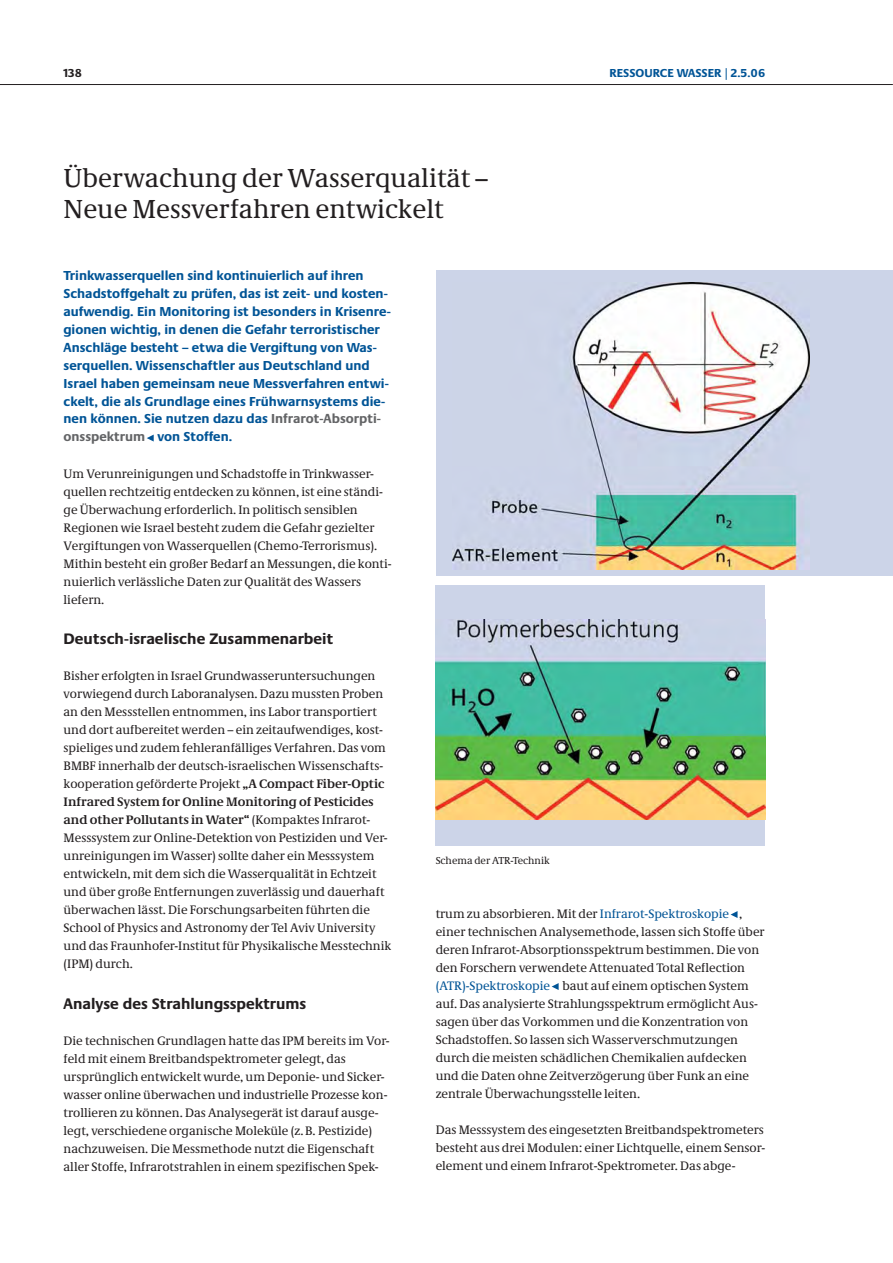
<style>
.page{position:relative;width:893px;height:1263px;background:#fff}
.page>*{position:absolute;margin:0;border:0;box-sizing:border-box;transform-origin:0 0}
.t1{font:27px/31.5px "Neue Demos";color:#231f20}
.t2{font:700 15.75px "Neue Praxis";color:#231f20}
.t3{font:700 13.5px/18px "Neue Praxis";color:#005496}
.t4{font:12.75px/18px "Neue Demos";color:#231f20}
.t5{font:700 12px "Neue Praxis";letter-spacing:.005em;color:#005496}
.t6{font:700 12px "Neue Praxis";color:#231f20}
.t7{font:10.5px "Neue Demos";color:#231f20}
.s1{color:#636466}
.s2{font-weight:700}
.s3{color:#005496}
</style>
<div class="page">
<svg style="left:147px;top:435px;width:7px;height:7px"></svg>
<svg style="left:552px;top:983px;width:7px;height:7px"></svg>
<svg style="left:730px;top:911px;width:7px;height:7px"></svg>
<hr style="left:0;top:84px;width:892px;height:1px;background:#231f20">
<div style="left:436px;top:270px;width:456px;height:306px;background:#ccd4e8"></div>
<img style="left:453px;top:282px;width:356px;height:288px">
<div style="left:436px;top:585px;width:329px;height:261px;background:#ccd4e8"></div>
<img style="left:436px;top:620px;width:329px;height:200px">
<p class="t6" style="left:64px;top:68px;width:20px">138</p>
<p class="t5" style="left:609px;top:68px;width:157px">RESSOURCE WASSER | 2.5.06</p>
<h1 class="t1" style="left:64px;top:165px;width:426px">Überwachung der Wasserqualität –<br>Neue Messverfahren entwickelt</h1>
<p class="t3" style="left:64px;top:267px;width:329px">Trinkwasserquellen sind kontinuierlich auf ihren Schadstoffgehalt zu prüfen, das ist zeit- und kosten&shy;aufwendig. Ein Monitoring ist besonders in Krisenre&shy;gionen wichtig, in denen die Gefahr terroristischer Anschläge besteht – etwa die Vergiftung von Was&shy;serquellen. Wissenschaftler aus Deutschland und Israel haben gemeinsam neue Messverfahren entwi&shy;ckelt, die als Grundlage eines Frühwarnsystems die&shy;nen können. Sie nutzen dazu das <span class="s1">Infrarot-Absorpti&shy;onsspektrum</span> von Stoffen.</p>
<p class="t4" style="left:64px;top:465px;width:330px">Um Verunreinigungen und Schadstoffe in Trinkwasser&shy;quellen rechtzeitig entdecken zu können, ist eine ständi&shy;ge Überwachung erforderlich. In politisch sensiblen Regionen wie Israel besteht zudem die Gefahr gezielter Vergiftungen von Wasserquellen (Chemo-Terrorismus).<br>Mithin besteht ein großer Bedarf an Messungen, die konti&shy;nuierlich verlässliche Daten zur Qualität des Wassers liefern.</p>
<p class="t2" style="left:64px;top:633px;width:271px">Deutsch-israelische Zusammenarbeit</p>
<p class="t4" style="left:64px;top:668px;width:329px">Bisher erfolgten in Israel Grundwasseruntersuchungen vorwiegend durch Laboranalysen. Dazu mussten Proben an den Messstellen entnommen, ins Labor transportiert und dort aufbereitet werden – ein zeitaufwendiges, kost&shy;spieliges und zudem fehleranfälliges Verfahren. Das vom BMBF innerhalb der deutsch-israelischen Wissenschafts&shy;kooperation geförderte Projekt <span class="s2">„A Compact Fiber-Optic Infrared System for Online Monitoring of Pesticides and other Pollutants in Water“</span> (Kompaktes Infrarot-Messsystem zur Online-Detektion von Pestiziden und Ver&shy;unreinigungen im Wasser) sollte daher ein Messsystem entwickeln, mit dem sich die Wasserqualität in Echtzeit und über große Entfernungen zuverlässig und dauerhaft überwachen lässt. Die Forschungsarbeiten führten die School of Physics and Astronomy der Tel Aviv University und das Fraunhofer-Institut für Physikalische Messtechnik (IPM) durch.</p>
<p class="t2" style="left:64px;top:997px;width:244px">Analyse des Strahlungsspektrums</p>
<p class="t4" style="left:64px;top:1032px;width:328px">Die technischen Grundlagen hatte das IPM bereits im Vor&shy;feld mit einem Breitbandspektrometer gelegt, das ursprünglich entwickelt wurde, um Deponie- und Sicker&shy;wasser online überwachen und industrielle Prozesse kon&shy;trollieren zu können. Das Analysegerät ist darauf ausge&shy;legt, verschiedene organische Moleküle (z. B. Pestizide) nachzuweisen. Die Messmethode nutzt die Eigenschaft aller Stoffe, Infrarotstrahlen in einem spezifischen Spek-</p>
<p class="t7" style="left:436px;top:857px;width:116px">Schema der ATR-Technik</p>
<p class="t4" style="left:436px;top:906px;width:330px">trum zu absorbieren. Mit der <span class="s3">Infrarot-Spektroskopie</span> , einer technischen Analysemethode, lassen sich Stoffe über deren Infrarot-Absorptionsspektrum bestimmen. Die von den Forschern verwendete Attenuated Total Reflection <span class="s3">(ATR)-Spektroskopie</span> baut auf einem optischen System auf. Das analysierte Strahlungsspektrum ermöglicht Aus&shy;sagen über das Vorkommen und die Konzentration von Schadstoffen. So lassen sich Wasserverschmutzungen durch die meisten schädlichen Chemikalien aufdecken und die Daten ohne Zeitverzögerung über Funk an eine zentrale Überwachungsstelle leiten.</p>
<p class="t4" style="left:436px;top:1122px;width:331px;text-align:justify">Das Messsystem des eingesetzten Breitbandspektrometers besteht aus drei Modulen: einer Lichtquelle, einem Sensor&shy;element und einem Infrarot-Spektrometer. Das abge-</p>
</div>
